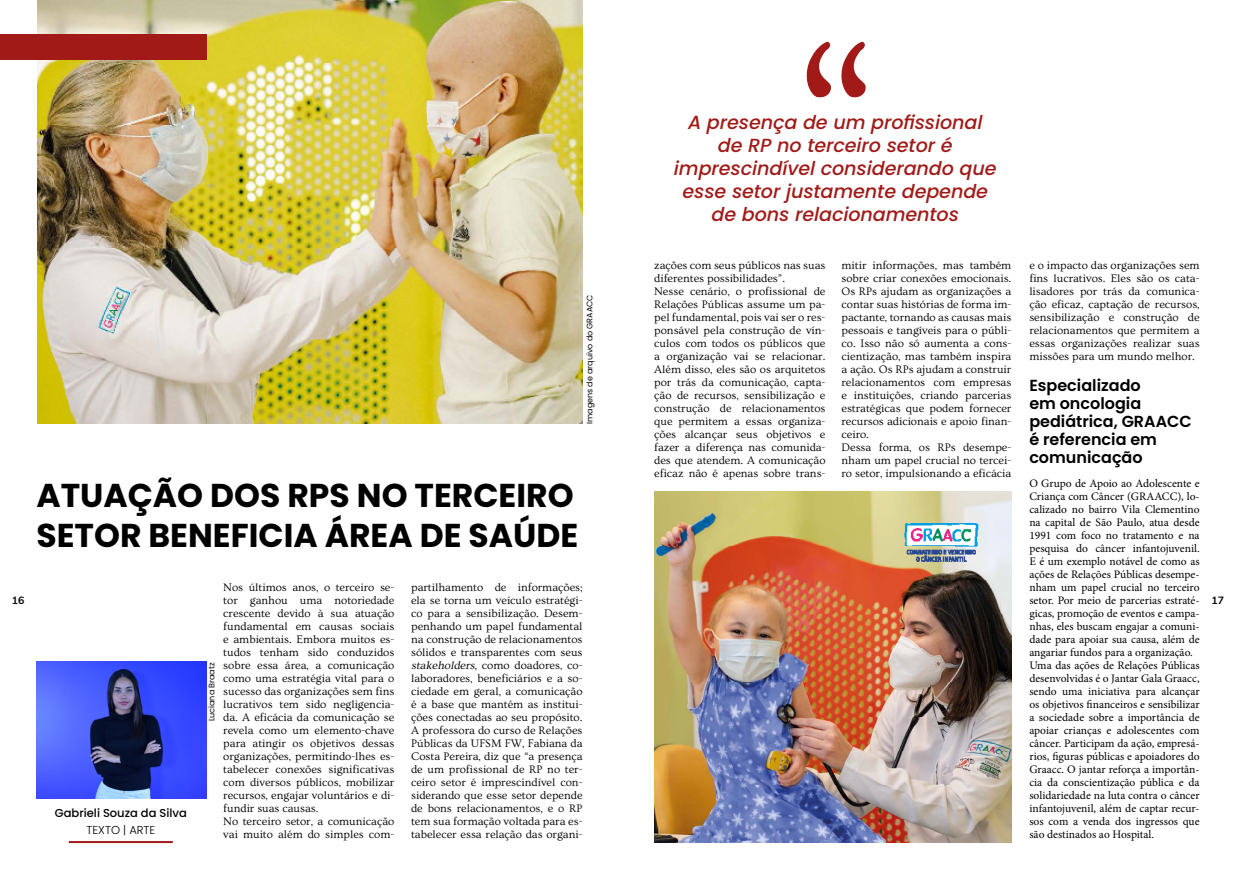
<style>
.page{position:relative;width:1236px;height:879px;background:#fff}
.page>*{position:absolute;margin:0;border:0;box-sizing:border-box;transform-origin:0 0}
.t1{font:245.1px "Ovo";color:#a11a17}
.t2{font:700 33px/40px "Poppins";color:#000}
.t3{font:italic 500 19px/23px "Poppins";color:#a11a17;text-align:center}
.t4{font:600 16px/18px "Poppins";color:#000}
.t5{font:11.5px/13px "Ovo";color:#000;text-align:justify}
.t6{font:11.5px/13px "Minion Pro";color:#000;text-align:justify}
.t7{font:500 11.5px "Poppins";color:#000}
.t8{font:300 11.5px "Poppins";color:#000}
.t9{font:700 10.5px "Muli";color:#000}
.t10{font:8px "Poppins";color:#000}
.s1{font-style:italic}
</style>
<div class="page">
<img style="left:37px;top:0;width:545px;height:423px">
<img style="left:655px;top:492px;width:356px;height:350px">
<img style="left:36px;top:662px;width:170px;height:137px">
<hr style="left:69px;top:841px;width:104px;height:2px;background:#a11a17">
<div style="left:0;top:34px;width:207px;height:26px;background:#a11a17"></div>
<p class="t1" style="left:786px;top:-3px;width:100px">“</p>
<p class="t3" style="left:674px;top:111px;width:325px">A presença de um profissional de RP no terceiro setor é imprescindível considerando que esse setor justamente depende de bons relacionamentos</p>
<p class="t5" style="left:841px;top:259px;width:171px">mitir informações, mas também sobre criar conexões emocionais.<br>Os RPs ajudam as organizações a contar suas histórias de forma im&shy;pactante, tornando as causas mais pessoais e tangíveis para o públi&shy;co. Isso não só aumenta a cons&shy;cientização, mas também inspira a ação. Os RPs ajudam a construir relacionamentos com empresas e instituições, criando parcerias estratégicas que podem fornecer recursos adicionais e apoio finan&shy;ceiro.</p>
<p class="t5" style="left:841px;top:441px;width:171px">Dessa forma, os RPs desempe&shy;nham um papel crucial no tercei&shy;ro setor, impulsionando a eficácia</p>
<p class="t5" style="left:654px;top:259px;width:173px">zações com seus públicos nas suas diferentes possibilidades”.</p>
<p class="t5" style="left:654px;top:285px;width:173px">Nesse cenário, o profissional de Relações Públicas assume um pa&shy;pel fundamental, pois vai ser o res&shy;ponsável pela construção de vín&shy;culos com todos os públicos que a organização vai se relacionar.<br>Além disso, eles são os arquitetos por trás da comunicação, capta&shy;ção de recursos, sensibilização e construção de relacionamentos que permitem a essas organiza&shy;ções alcançar seus objetivos e fazer a diferença nas comunida&shy;des que atendem. A comunicação eficaz não é apenas sobre trans-</p>
<p class="t5" style="left:1029px;top:259px;width:172px">e o impacto das organizações sem fins lucrativos. Eles são os cata&shy;lisadores por trás da comunica&shy;ção eficaz, captação de recursos, sensibilização e construção de relacionamentos que permitem a essas organizações realizar suas missões para um mundo melhor.</p>
<p class="t4" style="left:1029px;top:377px;width:164px">Especializado<br>em oncologia pediátrica, GRAACC é referencia em comunicação</p>
<p class="t6" style="left:1029px;top:477px;width:172px">O Grupo de Apoio ao Adolescente e Criança com Câncer (GRAACC), lo&shy;calizado no bairro Vila Clementino na capital de São Paulo, atua desde 1991 com foco no tratamento e na pesquisa do câncer infantojuvenil.<br>E é um exemplo notável de como as ações de Relações Públicas desempe&shy;nham um papel crucial no terceiro setor. Por meio de parcerias estraté&shy;gicas, promoção de eventos e campa&shy;nhas, eles buscam engajar a comuni&shy;dade para apoiar sua causa, além de angariar fundos para a organização.</p>
<p class="t6" style="left:1029px;top:659px;width:172px">Uma das ações de Relações Públicas desenvolvidas é o Jantar Gala Graacc, sendo uma iniciativa para alcançar os objetivos financeiros e sensibilizar a sociedade sobre a importância de apoiar crianças e adolescentes com câncer. Participam da ação, empresá&shy;rios, figuras públicas e apoiadores do Graacc. O jantar reforça a importân&shy;cia da conscientização pública e da solidariedade na luta contra o câncer infantojuvenil, além de captar recur&shy;sos com a venda dos ingressos que são destinados ao Hospital.</p>
<p class="t10" style="left:585px;top:424px;width:131px;rotate:-90deg">Imagens de arquivo do GRAACC</p>
<p class="t2" style="left:36px;top:475px;width:543px">ATUAÇÃO DOS RPS NO TERCEIRO<br>SETOR BENEFICIA ÁREA DE SAÚDE</p>
<p class="t5" style="left:411px;top:581px;width:173px">partilhamento de informações; ela se torna um veículo estratégi&shy;co para a sensibilização. Desem&shy;penhando um papel fundamental na construção de relacionamentos sólidos e transparentes com seus <span class="s1">stakeholders</span>, como doadores, co&shy;laboradores, beneficiários e a so&shy;ciedade em geral, a comunicação é a base que mantém as institui&shy;ções conectadas ao seu propósito.<br>A professora do curso de Relações Públicas da UFSM FW, Fabiana da Costa Pereira, diz que “a presença de um profissional de RP no ter&shy;ceiro setor é imprescindível con&shy;siderando que esse setor depende de bons relacionamentos, e o RP tem sua formação voltada para es&shy;tabelecer essa relação das organi-</p>
<p class="t5" style="left:223px;top:581px;width:173px">Nos últimos anos, o terceiro se&shy;tor ganhou uma notoriedade crescente devido à sua atuação fundamental em causas sociais e ambientais. Embora muitos es&shy;tudos tenham sido conduzidos sobre essa área, a comunicação como uma estratégia vital para o sucesso das organizações sem fins lucrativos tem sido negligencia&shy;da. A eficácia da comunicação se revela como um elemento-chave para atingir os objetivos dessas organizações, permitindo-lhes es&shy;tabelecer conexões significativas com diversos públicos, mobilizar recursos, engajar voluntários e di&shy;fundir suas causas.</p>
<p class="t5" style="left:223px;top:815px;width:173px">No terceiro setor, a comunicação vai muito além do simples com-</p>
<p class="t9" style="left:12px;top:592px;width:14px">16</p>
<p class="t9" style="left:1211px;top:592px;width:14px">17</p>
<p class="t10" style="left:207px;top:721px;width:60px;rotate:-90deg">Luciana Braatz</p>
<p class="t7" style="left:55px;top:806px;width:134px">Gabrieli Souza da Silva</p>
<p class="t8" style="left:87px;top:823px;width:70px">TEXTO | ARTE</p>
</div>
